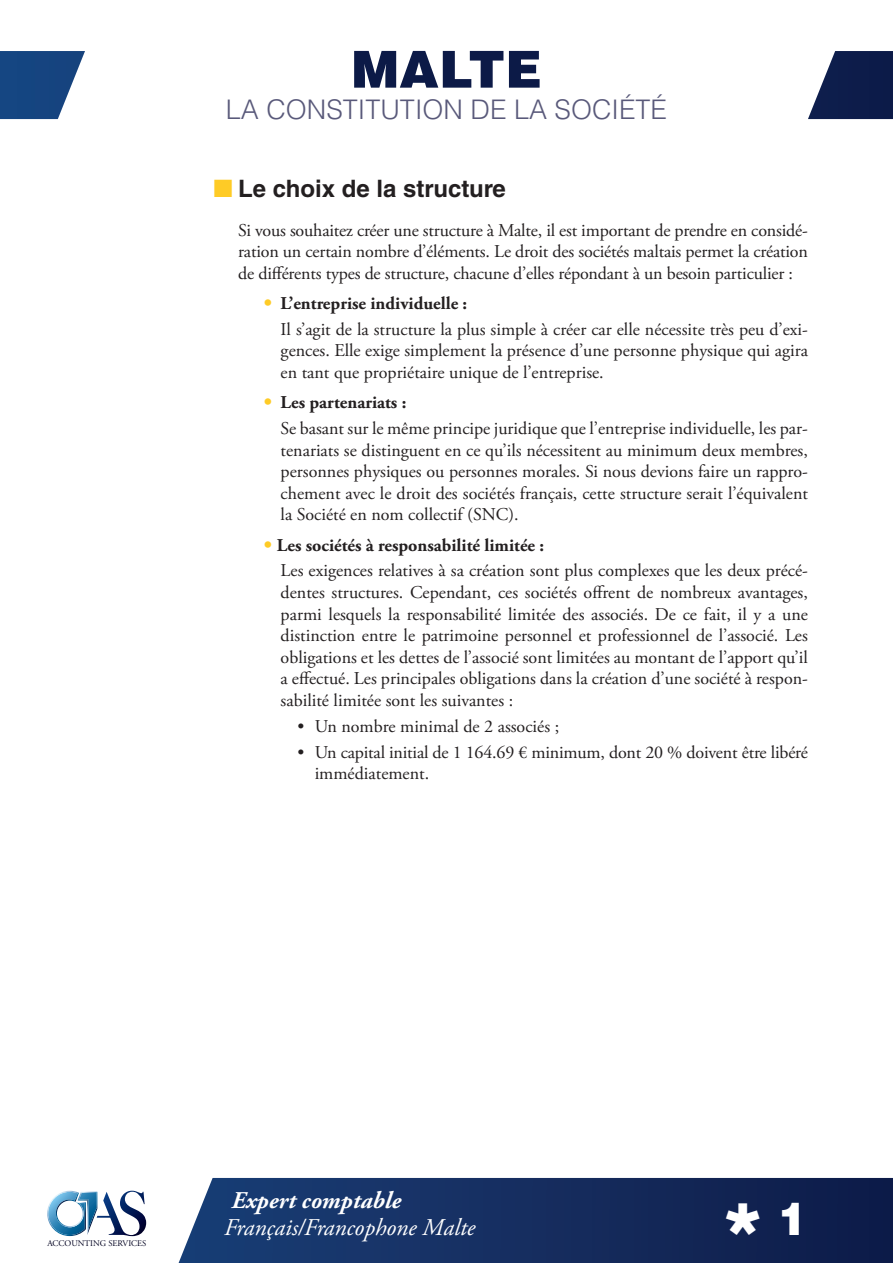
<style>
.page{position:relative;width:893px;height:1263px;background:#fff}
.page>*{position:absolute;margin:0;border:0;box-sizing:border-box;transform-origin:0 0}
.Titre_1{font:900 51px "Helvetica LT Std";color:#0c1a47}
.t1{font:900 45px "Helvetica LT Std";color:#fff}
.Titre_2{font:300 27px "Helvetica LT Std";color:#59597a}
.Sous-titre_1{font:italic 24px/27px "Adobe Garamond Pro";color:#fff}
.Sous-titre_1-2{font:700 24px "Helvetica LT Std";color:#231f20}
.Paragraphe_2{font:18px/21.6px "Adobe Garamond Pro";color:#231f20;text-align:justify}
.Paragraphe_1_A{font:18px/21.6px "Adobe Garamond Pro";letter-spacing:-.01em;color:#231f20;text-align:justify}
.Paragraphe_2_titre_B{font:700 18px "Adobe Garamond Pro";color:#231f20}
.t2{font:8.55px "Adobe Garamond Pro";color:#000020}
.s1{font-family:"Helvetica LT Std";font-weight:300;color:#fecb26}
.s2{font-weight:700}
</style>
<div class="page">
<svg style="left:47px;top:1191px;width:99px;height:45px"></svg>
<svg style="left:179px;top:1178px;width:714px;height:85px;background:#1a3263"></svg>
<svg style="left:808px;top:51px;width:85px;height:68px"></svg>
<svg style="left:0;top:51px;width:85px;height:68px"></svg>
<svg style="left:726px;top:1201px;width:34px;height:33px"></svg>
<p class="Titre_1" style="left:351px;top:36px;width:192px">MALTE</p>
<p class="Titre_2" style="left:226px;top:93px;width:443px">LA CONSTITUTION DE LA SOCIÉTÉ</p>
<p class="Sous-titre_1-2" style="left:238px;top:174px;width:269px">Le choix de la structure</p>
<p class="Paragraphe_1_A" style="left:238px;top:220px;width:571px">Si vous souhaitez créer une structure à Malte, il est important de prendre en considé&shy;ration un certain nombre d’éléments. Le droit des sociétés maltais permet la création de différents types de structure, chacune d’elles répondant à un besoin particulier :</p>
<p class="Paragraphe_2_titre_B" style="left:264px;top:293px;width:205px"><span class="s1">•</span> L’entreprise individuelle :</p>
<p class="Paragraphe_2" style="left:281px;top:319px;width:529px">Il s’agit de la structure la plus simple à créer car elle nécessite très peu d’exi&shy;gences. Elle exige simplement la présence d’une personne physique qui agira en tant que propriétaire unique de l’entreprise.</p>
<p class="Paragraphe_2_titre_B" style="left:264px;top:392px;width:144px"><span class="s1">•</span> Les partenariats :</p>
<p class="Paragraphe_2" style="left:281px;top:418px;width:529px">Se basant sur le même principe juridique que l’entreprise individuelle, les par&shy;tenariats se distinguent en ce qu’ils nécessitent au minimum deux membres, personnes physiques ou personnes morales. Si nous devions faire un rappro&shy;chement avec le droit des sociétés français, cette structure serait l’équivalent la Société en nom collectif (SNC).</p>
<p class="Paragraphe_2_titre_B" style="left:264px;top:534px;width:282px"><span class="s1">•</span> Les sociétés à responsabilité limitée :</p>
<p class="Paragraphe_2" style="left:281px;top:560px;width:529px">Les exigences relatives à sa création sont plus complexes que les deux précé&shy;dentes structures. Cependant, ces sociétés offrent de nombreux avantages, parmi lesquels la responsabilité limitée des associés. De ce fait, il y a une distinction entre le patrimoine personnel et professionnel de l’associé. Les obligations et les dettes de l’associé sont limitées au montant de l’apport qu’il a effectué. Les principales obligations dans la création d’une société à respon&shy;sabilité limitée sont les suivantes :</p>
<p class="Paragraphe_2" style="left:298px;top:716px;width:263px">• Un nombre minimal de 2 associés ;</p>
<p class="Paragraphe_2" style="left:315px;top:742px;width:495px;text-indent:-17px">• Un capital initial de 1 164.69 € minimum, dont 20 % doivent être libéré immédiatement.</p>
<p class="t2" style="left:47px;top:1238px;width:101px">ACCOUNTING SERVICES</p>
<p class="Sous-titre_1" style="left:224px;top:1188px;width:253px;text-indent:8px"><span class="s2">Expert comptable<br></span>Français/Francophone Malte</p>
<p class="t1" style="left:778px;top:1189px;width:32px">1</p>
</div>
